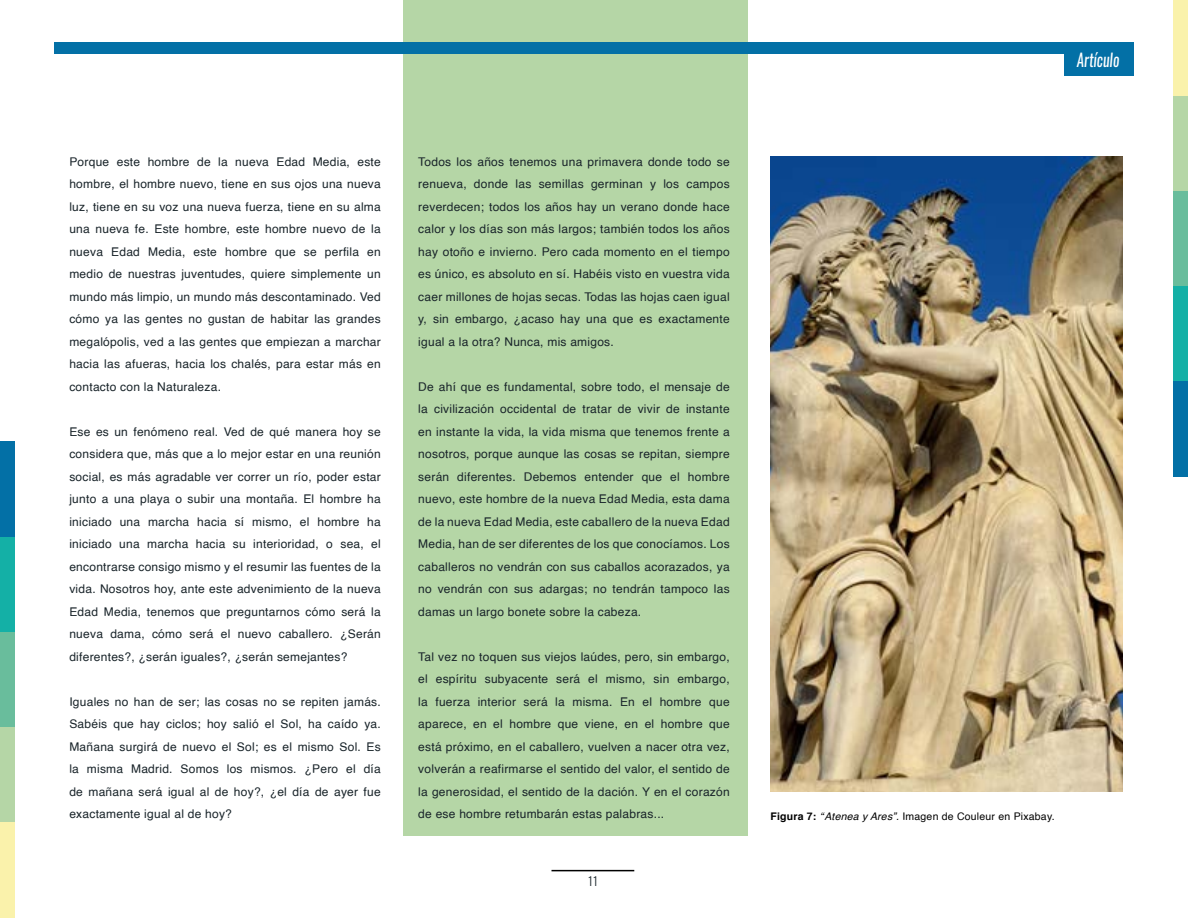
<style>
.page{position:relative;width:1188px;height:918px;background:#fff}
.page>*{position:absolute;margin:0;border:0;box-sizing:border-box;transform-origin:0 0}
.t1{font:italic 17.7px "Oswald";color:#fff;scale:.85 1}
.t2{font:12px/22.5px "Helvetica";letter-spacing:.02em;color:#182329;text-align:justify}
.t3{font:300 12px "Oswald";color:#182329}
.t4{font:10.5px "Helvetica";letter-spacing:.02em;color:#000}
.s1{font-weight:700}
.s2{font-style:italic}
</style>
<div class="page">
<div style="left:403px;top:0;width:344px;height:835px;background:#b5d6a6"></div>
<div style="left:54px;top:43px;width:1080px;height:11px;background:#0370a6"></div>
<div style="left:1065px;top:54px;width:69px;height:22px;background:#0370a6"></div>
<hr style="left:552px;top:870px;width:82px;height:1px;background:#000">
<div style="left:0;top:442px;width:15px;height:95px;background:#0370a6"></div>
<div style="left:0;top:537px;width:15px;height:95px;background:#14b0a6"></div>
<div style="left:0;top:632px;width:15px;height:96px;background:#69bd9c"></div>
<div style="left:0;top:728px;width:15px;height:95px;background:#b5d6a6"></div>
<div style="left:0;top:823px;width:15px;height:95px;background:#faf2ab"></div>
<div style="left:1173px;top:381px;width:15px;height:95px;background:#0370a6"></div>
<div style="left:1173px;top:286px;width:15px;height:95px;background:#14b0a6"></div>
<div style="left:1173px;top:190px;width:15px;height:96px;background:#69bd9c"></div>
<div style="left:1173px;top:95px;width:15px;height:95px;background:#b5d6a6"></div>
<div style="left:1173px;top:0;width:15px;height:95px;background:#faf2ab"></div>
<img style="left:770px;top:157px;width:353px;height:635px">
<p class="t2" style="left:69px;top:151px;width:313px">Porque este hombre de la nueva Edad Media, este hombre, el hombre nuevo, tiene en sus ojos una nueva luz, tiene en su voz una nueva fuerza, tiene en su alma una nueva fe. Este hombre, este hombre nuevo de la nueva Edad Media, este hombre que se perfila en medio de nuestras juventudes, quiere simplemente un mundo más limpio, un mundo más descontaminado. Ved cómo ya las gentes no gustan de habitar las grandes megalópolis, ved a las gentes que empiezan a marchar hacia las afueras, hacia los chalés, para estar más en contacto con la Naturaleza.</p>
<p class="t2" style="left:69px;top:421px;width:313px">Ese es un fenómeno real. Ved de qué manera hoy se considera que, más que a lo mejor estar en una reunión social, es más agradable ver correr un río, poder estar junto a una playa o subir una montaña. El hombre ha iniciado una marcha hacia sí mismo, el hombre ha iniciado una marcha hacia su interioridad, o sea, el encontrarse consigo mismo y el resumir las fuentes de la vida. Nosotros hoy, ante este advenimiento de la nueva Edad Media, tenemos que preguntarnos cómo será la nueva dama, cómo será el nuevo caballero. ¿Serán diferentes?, ¿serán iguales?, ¿serán semejantes?</p>
<p class="t2" style="left:69px;top:691px;width:313px">Iguales no han de ser; las cosas no se repiten jamás.<br>Sabéis que hay ciclos; hoy salió el Sol, ha caído ya.<br>Mañana surgirá de nuevo el Sol; es el mismo Sol. Es la misma Madrid. Somos los mismos. ¿Pero el día de mañana será igual al de hoy?, ¿el día de ayer fue exactamente igual al de hoy?</p>
<p class="t2" style="left:418px;top:151px;width:313px">Todos los años tenemos una primavera donde todo se renueva, donde las semillas germinan y los campos reverdecen; todos los años hay un verano donde hace calor y los días son más largos; también todos los años hay otoño e invierno. Pero cada momento en el tiempo es único, es absoluto en sí. Habéis visto en vuestra vida caer millones de hojas secas. Todas las hojas caen igual y, sin embargo, ¿acaso hay una que es exactamente igual a la otra? Nunca, mis amigos.</p>
<p class="t2" style="left:418px;top:376px;width:313px">De ahí que es fundamental, sobre todo, el mensaje de la civilización occidental de tratar de vivir de instante en instante la vida, la vida misma que tenemos frente a nosotros, porque aunque las cosas se repitan, siempre serán diferentes. Debemos entender que el hombre nuevo, este hombre de la nueva Edad Media, esta dama de la nueva Edad Media, este caballero de la nueva Edad Media, han de ser diferentes de los que conocíamos. Los caballeros no vendrán con sus caballos acorazados, ya no vendrán con sus adargas; no tendrán tampoco las damas un largo bonete sobre la cabeza.</p>
<p class="t2" style="left:418px;top:646px;width:313px">Tal vez no toquen sus viejos laúdes, pero, sin embargo, el espíritu subyacente será el mismo, sin embargo, la fuerza interior será la misma. En el hombre que aparece, en el hombre que viene, en el hombre que está próximo, en el caballero, vuelven a nacer otra vez, volverán a reafirmarse el sentido del valor, el sentido de la generosidad, el sentido de la dación. Y en el corazón de ese hombre retumbarán estas palabras...</p>
<p class="t3" style="left:588px;top:873px;width:12px">11</p>
<h1 class="t1" style="left:1077px;top:47px;width:51px">Artículo</h1>
<p class="t4" style="left:770px;top:808px;width:286px"><span class="s1">Figura 7:</span> <span class="s2">“Atenea y Ares”.</span> Imagen de Couleur en Pixabay.</p>
</div>
